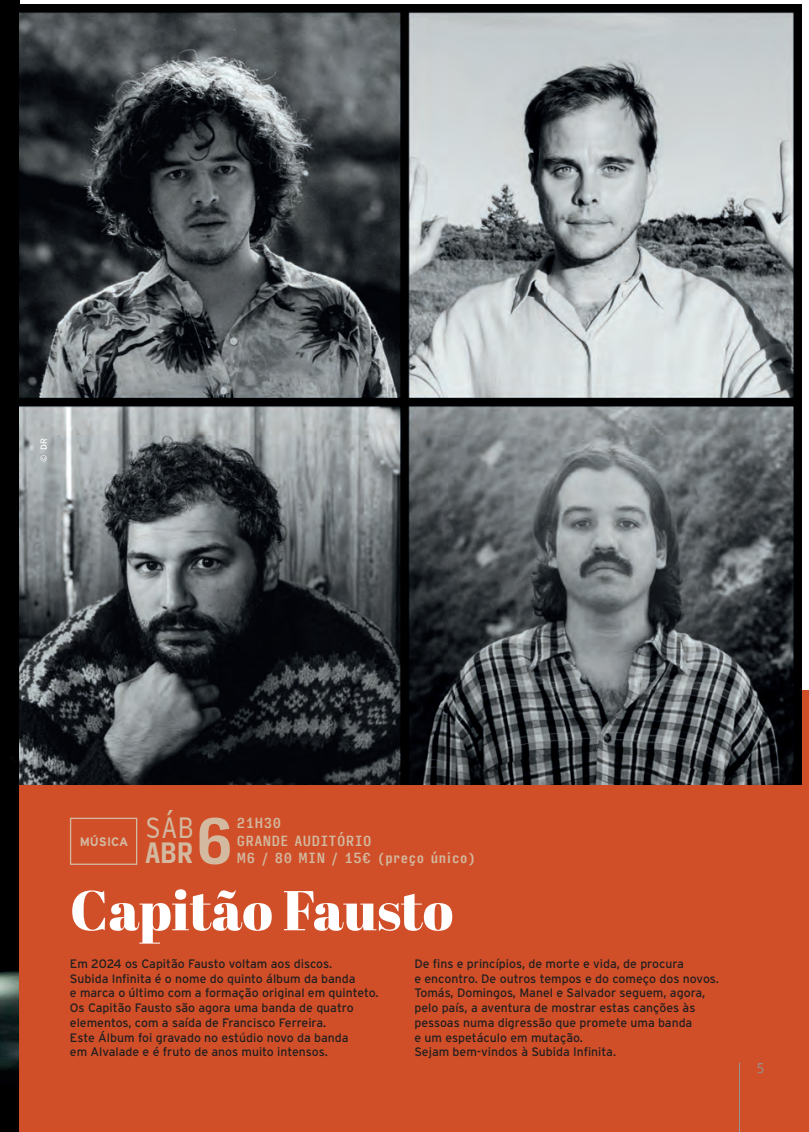
<style>
.page{position:relative;width:809px;height:1132px;background:#fff}
.page>*{position:absolute;margin:0;border:0;box-sizing:border-box;transform-origin:0 0}
.t1{font:700 63px "Input Sans Compressed";color:#d2b9a0}
.No_Spacing{font:56px "Abril Fatface";color:#fff}
.t2{font:28px "Input Sans Compressed";color:#d2b9a0}
.t3{font:700 28px "Input Sans Compressed";color:#d2b9a0}
.t4{font:500 14px "Input Sans Compressed";color:#d2b9a0}
.t5{font:14px "Leelawadee UI";color:#939598}
.Sem_Espaçamento{font:12.25px/14.7px "Interstate";color:#231f20}
.t6{font:700 12.25px "Interstate";color:#d2b9a0}
.t7{font:8.75px "Interstate";color:#fff}
</style>
<div class="page">
<img style="left:0;top:0;width:20px;height:1131px">
<div style="left:20px;top:690px;width:789px;height:441px;background:#d14f28"></div>
<img style="left:20px;top:5px;width:781px;height:779px">
<div style="left:70px;top:817px;width:67px;height:47px;border:1px solid #d2b9a0"></div>
<hr style="left:739px;top:1062px;width:1px;height:69px;background:#939598">
<p class="t7" style="left:39px;top:462px;width:26px;rotate:-90deg">© DR</p>
<p class="t6" style="left:80px;top:834px;width:50px">MÚSICA</p>
<p class="t2" style="left:145px;top:801px;width:51px">SÁB</p>
<p class="t3" style="left:145px;top:827px;width:51px">ABR</p>
<p class="t1" style="left:194px;top:783px;width:42px">6</p>
<p class="t4" style="left:236px;top:810px;width:47px">21H30</p>
<p class="t4" style="left:236px;top:827px;width:137px">GRANDE AUDITÓRIO</p>
<p class="t4" style="left:236px;top:845px;width:241px">M6 / 80 MIN / 15€ (preço único)</p>
<p class="No_Spacing" style="left:70px;top:870px;width:385px">Capitão Fausto</p>
<p class="Sem_Espaçamento" style="left:70px;top:955px;width:264px">Em 2024 os Capitão Fausto voltam aos discos.</p>
<p class="Sem_Espaçamento" style="left:70px;top:970px;width:287px">Subida Infinita é o nome do quinto álbum da banda</p>
<p class="Sem_Espaçamento" style="left:70px;top:985px;width:310px">e marca o último com a formação original em quinteto.</p>
<p class="Sem_Espaçamento" style="left:70px;top:1000px;width:285px">Os Capitão Fausto são agora uma banda de quatro elementos, com a saída de Francisco Ferreira.</p>
<p class="Sem_Espaçamento" style="left:70px;top:1029px;width:280px">Este Álbum foi gravado no estúdio novo da banda</p>
<p class="Sem_Espaçamento" style="left:70px;top:1044px;width:259px">em Alvalade e é fruto de anos muito intensos.</p>
<p class="Sem_Espaçamento" style="left:414px;top:955px;width:271px">De fins e princípios, de morte e vida, de procura</p>
<p class="Sem_Espaçamento" style="left:414px;top:970px;width:306px">e encontro. De outros tempos e do começo dos novos.</p>
<p class="Sem_Espaçamento" style="left:414px;top:985px;width:292px">Tomás, Domingos, Manel e Salvador seguem, agora,</p>
<p class="Sem_Espaçamento" style="left:414px;top:1000px;width:282px">pelo país, a aventura de mostrar estas canções às pessoas numa digressão que promete uma banda</p>
<p class="Sem_Espaçamento" style="left:414px;top:1029px;width:170px">e um espetáculo em mutação.</p>
<p class="Sem_Espaçamento" style="left:414px;top:1044px;width:203px">Sejam bem-vindos à Subida Infinita.</p>
<p class="t5" style="left:756px;top:1057px;width:9px">5</p>
</div>
